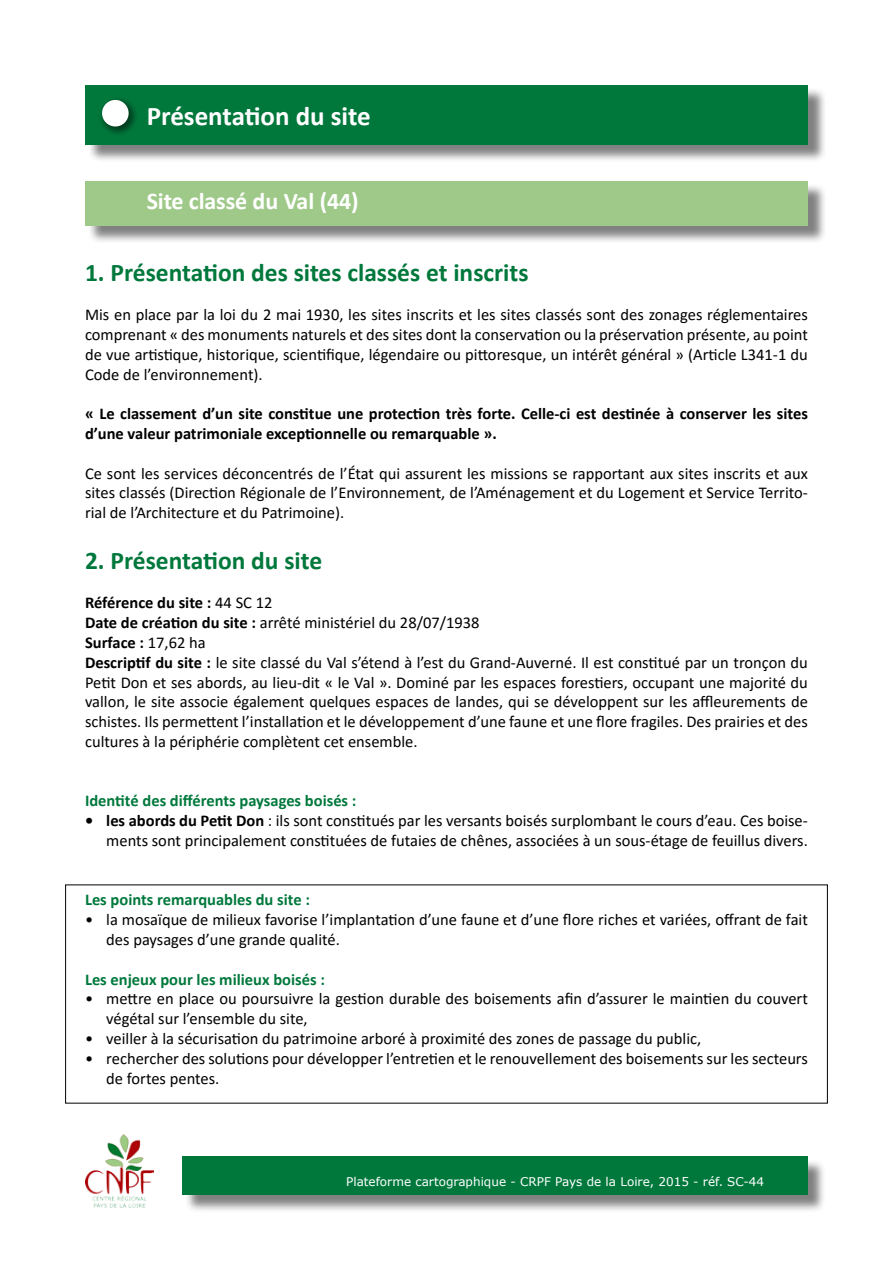
<style>
.page{position:relative;width:893px;height:1263px;background:#fff}
.page>*{position:absolute;margin:0;border:0;box-sizing:border-box;transform-origin:0 0}
.t1{font:700 27px "Calibri";color:#fff}
.t2{font:700 25.5px "Calibri";color:#00783c}
.t3{font:700 24px "Calibri";letter-spacing:-.005em;color:#fff}
.t4{font:16.5px/19.8px "Calibri";color:#000}
.t5{font:700 16.5px/19.8px "Calibri";color:#000}
.t6{font:700 16.5px "Calibri";color:#00783c}
.t7{font:12px "Verdana";color:#fff}
.s1{font-weight:700}
</style>
<div class="page">
<div style="left:184px;top:1159px;width:642px;height:54px;background:#000;opacity:.5"></div>
<div style="left:182px;top:1157px;width:626px;height:38px;background:#00783c"></div>
<img style="left:85px;top:1134px;width:68px;height:74px">
<div style="left:87px;top:87px;width:740px;height:76px;background:#000;opacity:.5"></div>
<div style="left:85px;top:85px;width:723px;height:60px;background:#00783c"></div>
<div style="left:97px;top:95px;width:42px;height:42px;background:#000;opacity:.5"></div>
<div style="left:102px;top:100px;width:27px;height:26px;background:#fff;border-radius:50%"></div>
<div style="left:87px;top:183px;width:740px;height:61px;background:#000;opacity:.5"></div>
<div style="left:85px;top:181px;width:723px;height:44px;background:#9fc989"></div>
<h1 class="t1" style="left:147px;top:97px;width:226px">Présentation du site</h1>
<h3 class="t3" style="left:147px;top:184px;width:213px">Site classé du Val (44)</h3>
<h2 class="t2" style="left:85px;top:254px;width:445px">1. Présentation des sites classés et inscrits</h2>
<p class="t4" style="left:85px;top:304px;width:724px;text-align:justify">Mis en place par la loi du 2 mai 1930, les sites inscrits et les sites classés sont des zonages réglementaires comprenant « des monuments naturels et des sites dont la conservation ou la préservation présente, au point de vue artistique, historique, scientifique, légendaire ou pittoresque, un intérêt général » (Article L341-1 du Code de l’environnement).</p>
<p class="t5" style="left:85px;top:403px;width:724px">« Le classement d’un site constitue une protection très forte. Celle-ci est destinée à conserver les sites d’une valeur patrimoniale exceptionnelle ou remarquable ».</p>
<p class="t4" style="left:85px;top:463px;width:724px;text-align:justify">Ce sont les services déconcentrés de l’État qui assurent les missions se rapportant aux sites inscrits et aux sites classés (Direction Régionale de l’Environnement, de l’Aménagement et du Logement et Service Territo&shy;rial de l’Architecture et du Patrimoine).</p>
<h2 class="t2" style="left:85px;top:542px;width:239px">2. Présentation du site</h2>
<p class="t4" style="left:85px;top:592px;width:724px"><span class="s1">Référence du site :</span> 44 SC 12<br><span class="s1">Date de création du site :</span> arrêté ministériel du 28/07/1938<br><span class="s1">Surface :</span> 17,62 ha<br><span class="s1">Descriptif du site :</span> le site classé du Val s’étend à l’est du Grand-Auverné. Il est constitué par un tronçon du Petit Don et ses abords, au lieu-dit « le Val ». Dominé par les espaces forestiers, occupant une majorité du vallon, le site associe également quelques espaces de landes, qui se développent sur les affleurements de schistes. Ils permettent l’installation et le développement d’une faune et une flore fragiles. Des prairies et des cultures à la périphérie complètent cet ensemble.</p>
<p class="t6" style="left:85px;top:789px;width:273px">Identité des différents paysages boisés :</p>
<p class="t4" style="left:85px;top:810px;width:724px;text-align:right"><span class="s1">• les abords du Petit Don</span> : ils sont constitués par les versants boisés surplombant le cours d’eau. Ces boise&shy;ments sont principalement constituées de futaies de chênes, associées à un sous-étage de feuillus divers.</p>
<p class="t6" style="left:85px;top:888px;width:226px">Les points remarquables du site :</p>
<p class="t4" style="left:106px;top:909px;width:703px;text-indent:-21px">• la mosaïque de milieux favorise l’implantation d’une faune et d’une flore riches et variées, offrant de fait des paysages d’une grande qualité.</p>
<p class="t6" style="left:85px;top:967px;width:241px">Les enjeux pour les milieux boisés :</p>
<p class="t4" style="left:106px;top:988px;width:703px;text-indent:-21px">• mettre en place ou poursuivre la gestion durable des boisements afin d’assurer le maintien du couvert végétal sur l’ensemble du site,</p>
<p class="t4" style="left:85px;top:1028px;width:618px">• veiller à la sécurisation du patrimoine arboré à proximité des zones de passage du public,</p>
<p class="t4" style="left:106px;top:1048px;width:703px;text-indent:-21px">• rechercher des solutions pour développer l’entretien et le renouvellement des boisements sur les secteurs de fortes pentes.</p>
<p class="t7" style="left:346px;top:1174px;width:420px">Plateforme cartographique - CRPF Pays de la Loire, 2015 - réf. SC-44</p>
</div>
